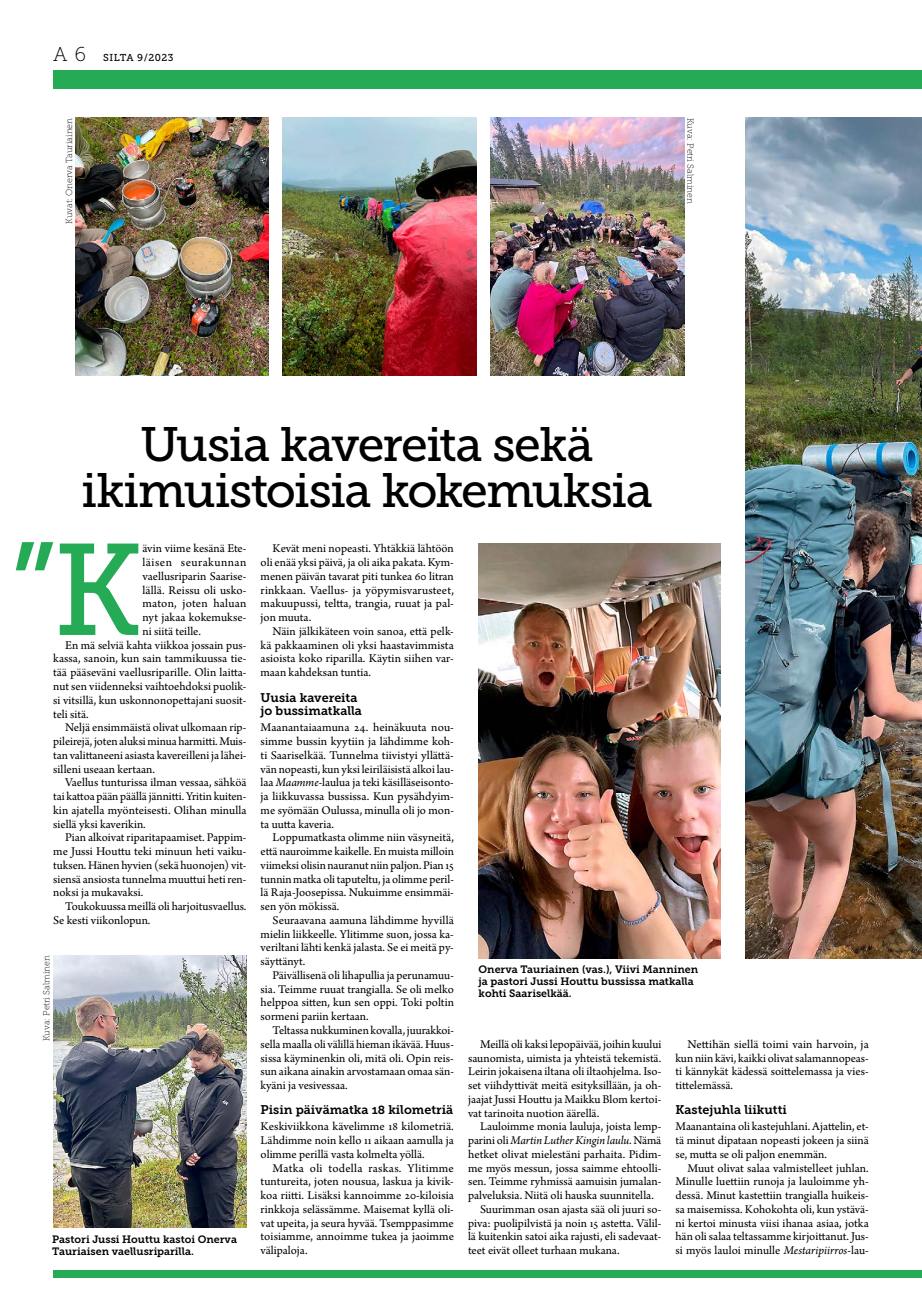
<style>
.page{position:relative;width:922px;height:1312px;background:#fff}
.page>*{position:absolute;margin:0;border:0;box-sizing:border-box;transform-origin:0 0}
.t1{font:129.38px "Museo Slab 500";color:#25ab55}
.t2{font:48.12px/46.6px "Museo Slab 500";letter-spacing:-.035em;color:#000;text-align:center}
.t3{font:12.5px/13.8px "Arno Pro";color:#000;text-align:justify}
.t4{font:12.5px/13.8px "Museo Slab 700";color:#000}
.t5{font:italic 12.5px "Arno Pro";letter-spacing:-.01em;color:#000}
.t6{font:12.5px "Arno Pro";letter-spacing:.035em;color:#000}
.t7{font:10.62px/11.9px "Museo Slab 700";color:#000}
.t8{font:10px "Museo Slab 500";letter-spacing:.03em;color:#000}
.t9{font:8.75px "Museo Slab 100";color:#000}
.s1{font-family:"Museo Slab 100";font-size:20px}
.s2{font-style:italic}
.s3{font-style:normal}
</style>
<div class="page">
<div style="left:53px;top:1269px;width:868px;height:7px;background:#25ab55"></div>
<div style="left:53px;top:70px;width:868px;height:19px;background:#25ab55"></div>
<img style="left:478px;top:543px;width:241px;height:415px">
<img style="left:53px;top:955px;width:193px;height:272px">
<img style="left:745px;top:118px;width:176px;height:840px">
<img style="left:283px;top:118px;width:193px;height:257px">
<img style="left:76px;top:118px;width:193px;height:257px">
<img style="left:490px;top:118px;width:194px;height:257px">
<p class="t8" style="left:53px;top:52px;width:122px"><span class="s1">A 6</span> SILTA 9/2023</p>
<p class="t9" style="left:64px;top:224px;width:107px;rotate:-90deg">Kuvat: Onerva Tauriainen</p>
<p class="t9" style="left:695px;top:118px;width:87px;rotate:90deg">Kuva: Petri Salminen</p>
<h2 class="t2" style="left:81px;top:421px;width:573px">Uusia kavereita sekä ikimuistoisia kokemuksia</h2>
<p class="t3" style="left:260px;top:542px;width:195px;text-indent:12px">Kevät meni nopeasti. Yhtäkkiä lähtöön oli enää yksi päivä, ja oli aika pakata. Kym&shy;menen päivän tavarat piti tunkea 60 litran rinkkaan. Vaellus- ja yöpymisvarusteet, makuupussi, teltta, trangia, ruuat ja pal&shy;jon muuta.</p>
<p class="t3" style="left:260px;top:625px;width:195px;text-indent:12px">Näin jälkikäteen voin sanoa, että pelk&shy;kä pakkaaminen oli yksi haastavimmista asioista koko riparilla. Käytin siihen var&shy;maan kahdeksan tuntia.</p>
<p class="t4" style="left:260px;top:690px;width:103px">Uusia kavereita jo bussimatkalla</p>
<p class="t3" style="left:260px;top:721px;width:195px">Maanantaiaamuna 24. heinäkuuta nou&shy;simme bussin kyytiin ja lähdimme koh&shy;ti Saariselkää. Tunnelma tiivistyi yllättä&shy;vän nopeasti, kun yksi leiriläisistä alkoi lau&shy;laa <span class="s2">Maamme</span>-laulua ja teki käsilläseisonto&shy;ja liikkuvassa bussissa. Kun pysähdyim&shy;me syömään Oulussa, minulla oli jo mon&shy;ta uutta kaveria.</p>
<p class="t3" style="left:260px;top:831px;width:195px;text-indent:12px">Loppumatkasta olimme niin väsyneitä, että nauroimme kaikelle. En muista milloin viimeksi olisin nauranut niin paljon. Pian 15 tunnin matka oli taputeltu, ja olimme peril&shy;lä Raja-Joosepissa. Nukuimme ensimmäi&shy;sen yön mökissä.</p>
<p class="t3" style="left:260px;top:913px;width:195px;text-indent:12px">Seuraavana aamuna lähdimme hyvillä mielin liikkeelle. Ylitimme suon, jossa ka&shy;veriltani lähti kenkä jalasta. Se ei meitä py&shy;säyttänyt.</p>
<p class="t3" style="left:260px;top:968px;width:195px;text-indent:12px">Päivällisenä oli lihapullia ja perunamuu&shy;sia. Teimme ruuat trangialla. Se oli melko helppoa sitten, kun sen oppi. Toki poltin sormeni pariin kertaan.</p>
<p class="t3" style="left:260px;top:1023px;width:195px;text-indent:12px">Teltassa nukkuminen kovalla, juurakkoi&shy;sella maalla oli välillä hieman ikävää. Huus&shy;sissa käyminenkin oli, mitä oli. Opin reis&shy;sun aikana ainakin arvostamaan omaa sän&shy;kyäni ja vesivessaa.</p>
<p class="t4" style="left:260px;top:1102px;width:194px">Pisin päivämatka 18 kilometriä</p>
<p class="t3" style="left:260px;top:1120px;width:195px">Keskiviikkona kävelimme 18 kilometriä.<br>Lähdimme noin kello 11 aikaan aamulla ja olimme perillä vasta kolmelta yöllä.</p>
<p class="t3" style="left:260px;top:1161px;width:195px;text-indent:12px">Matka oli todella raskas. Ylitimme tuntureita, joten nousua, laskua ja kivik&shy;koa riitti. Lisäksi kannoimme 20-kiloisia rinkkoja selässämme. Maisemat kyllä oli&shy;vat upeita, ja seura hyvää. Tsemppasimme toisiamme, annoimme tukea ja jaoimme välipaloja.</p>
<h1 class="t1" style="left:9px;top:518px;width:135px">”K</h1>
<p class="t3" style="left:142px;top:542px;width:105px">ävin viime kesänä Ete-</p>
<p class="t6" style="left:142px;top:555px;width:105px">läisen seurakunnan</p>
<p class="t3" style="left:142px;top:570px;width:105px">vaellusriparin Saarise-</p>
<p class="t3" style="left:142px;top:583px;width:105px">lällä. Reissu oli usko-</p>
<p class="t3" style="left:142px;top:597px;width:105px">maton, joten haluan</p>
<p class="t3" style="left:142px;top:611px;width:105px">nyt jakaa kokemukse-</p>
<p class="t3" style="left:142px;top:625px;width:60px">ni siitä teille.</p>
<p class="t3" style="left:65px;top:638px;width:183px">En mä selviä kahta viikkoa jossain pus-</p>
<p class="t3" style="left:53px;top:652px;width:195px">kassa, sanoin, kun sain tammikuussa tie-</p>
<p class="t3" style="left:53px;top:666px;width:195px">tää pääseväni vaellusriparille. Olin laitta-</p>
<p class="t3" style="left:53px;top:680px;width:195px">nut sen viidenneksi vaihtoehdoksi puolik-</p>
<p class="t3" style="left:53px;top:693px;width:195px">si vitsillä, kun uskonnonopettajani suosit-</p>
<p class="t3" style="left:53px;top:707px;width:37px">teli sitä.</p>
<p class="t3" style="left:65px;top:721px;width:183px">Neljä ensimmäistä olivat ulkomaan rip-</p>
<p class="t3" style="left:53px;top:735px;width:195px">pileirejä, joten aluksi minua harmitti. Muis-</p>
<p class="t3" style="left:53px;top:748px;width:195px">tan valittaneeni asiasta kavereilleni ja lähei-</p>
<p class="t3" style="left:53px;top:762px;width:103px">silleni useaan kertaan.</p>
<p class="t3" style="left:65px;top:776px;width:183px">Vaellus tunturissa ilman vessaa, sähköä</p>
<p class="t3" style="left:53px;top:790px;width:195px">tai kattoa pään päällä jännitti. Yritin kuiten-</p>
<p class="t3" style="left:53px;top:803px;width:195px">kin ajatella myönteisesti. Olihan minulla</p>
<p class="t3" style="left:53px;top:817px;width:94px">siellä yksi kaverikin.</p>
<p class="t3" style="left:65px;top:831px;width:183px">Pian alkoivat riparitapaamiset. Pappim-</p>
<p class="t3" style="left:53px;top:845px;width:195px">me Jussi Houttu teki minuun heti vaiku-</p>
<p class="t3" style="left:53px;top:858px;width:195px">tuksen. Hänen hyvien (sekä huonojen) vit-</p>
<p class="t3" style="left:53px;top:872px;width:195px">siensä ansiosta tunnelma muuttui heti ren-</p>
<p class="t3" style="left:53px;top:886px;width:92px">noksi ja mukavaksi.</p>
<p class="t3" style="left:65px;top:900px;width:183px">Toukokuussa meillä oli harjoitusvaellus.</p>
<p class="t3" style="left:53px;top:913px;width:99px">Se kesti viikonlopun.</p>
<p class="t9" style="left:42px;top:1040px;width:87px;rotate:-90deg">Kuva: Petri Salminen</p>
<p class="t7" style="left:478px;top:963px;width:221px">Onerva Tauriainen (vas.), Viivi Manninen ja pastori Jussi Houttu bussissa matkalla kohti Saariselkää.</p>
<p class="t3" style="left:468px;top:1037px;width:195px;text-indent:12px">Meillä oli kaksi lepopäivää, joihin kuului saunomista, uimista ja yhteistä tekemistä.<br>Leirin jokaisena iltana oli iltaohjelma. Iso&shy;set viihdyttivät meitä esityksillään, ja oh&shy;jaajat Jussi Houttu ja Maikku Blom kertoi&shy;vat tarinoita nuotion äärellä.</p>
<p class="t3" style="left:480px;top:1120px;width:183px">Lauloimme monia lauluja, joista lemp-</p>
<p class="t5" style="left:468px;top:1132px;width:195px"><span class="s3">parini oli</span> Martin Luther Kingin laulu<span class="s3">. Nämä</span></p>
<p class="t3" style="left:468px;top:1147px;width:195px">hetket olivat mielestäni parhaita. Pidim-</p>
<p class="t3" style="left:468px;top:1161px;width:195px">me myös messun, jossa saimme ehtoolli-</p>
<p class="t3" style="left:468px;top:1175px;width:195px">sen. Teimme ryhmissä aamuisin jumalan-</p>
<p class="t3" style="left:468px;top:1188px;width:187px">palveluksia. Niitä oli hauska suunnitella.</p>
<p class="t3" style="left:480px;top:1202px;width:183px">Suurimman osan ajasta sää oli juuri so-</p>
<p class="t3" style="left:468px;top:1216px;width:195px">piva: puolipilvistä ja noin 15 astetta. Välil-</p>
<p class="t3" style="left:468px;top:1230px;width:195px">lä kuitenkin satoi aika rajusti, eli sadevaat-</p>
<p class="t3" style="left:468px;top:1243px;width:153px">teet eivät olleet turhaan mukana.</p>
<p class="t3" style="left:675px;top:1037px;width:195px;text-indent:12px">Nettihän siellä toimi vain harvoin, ja kun niin kävi, kaikki olivat salamannopeas&shy;ti kännykät kädessä soittelemassa ja vies&shy;tittelemässä.</p>
<p class="t4" style="left:675px;top:1102px;width:113px">Kastejuhla liikutti</p>
<p class="t3" style="left:675px;top:1120px;width:195px">Maanantaina oli kastejuhlani. Ajattelin, et&shy;tä minut dipataan nopeasti jokeen ja siinä se, mutta se oli paljon enemmän.</p>
<p class="t3" style="left:675px;top:1161px;width:195px;text-indent:12px">Muut olivat salaa valmistelleet juhlan.<br>Minulle luettiin runoja ja lauloimme yh&shy;dessä. Minut kastettiin trangialla huikeis&shy;sa maisemissa. Kohokohta oli, kun ystävä&shy;ni kertoi minusta viisi ihanaa asiaa, jotka hän oli salaa teltassamme kirjoittanut. Jus&shy;si myös lauloi minulle <span class="s2">Mestaripiirros</span>-lau-</p>
<p class="t7" style="left:52px;top:1233px;width:186px">Pastori Jussi Houttu kastoi Onerva<br>Tauriaisen vaellusriparilla.</p>
</div>
